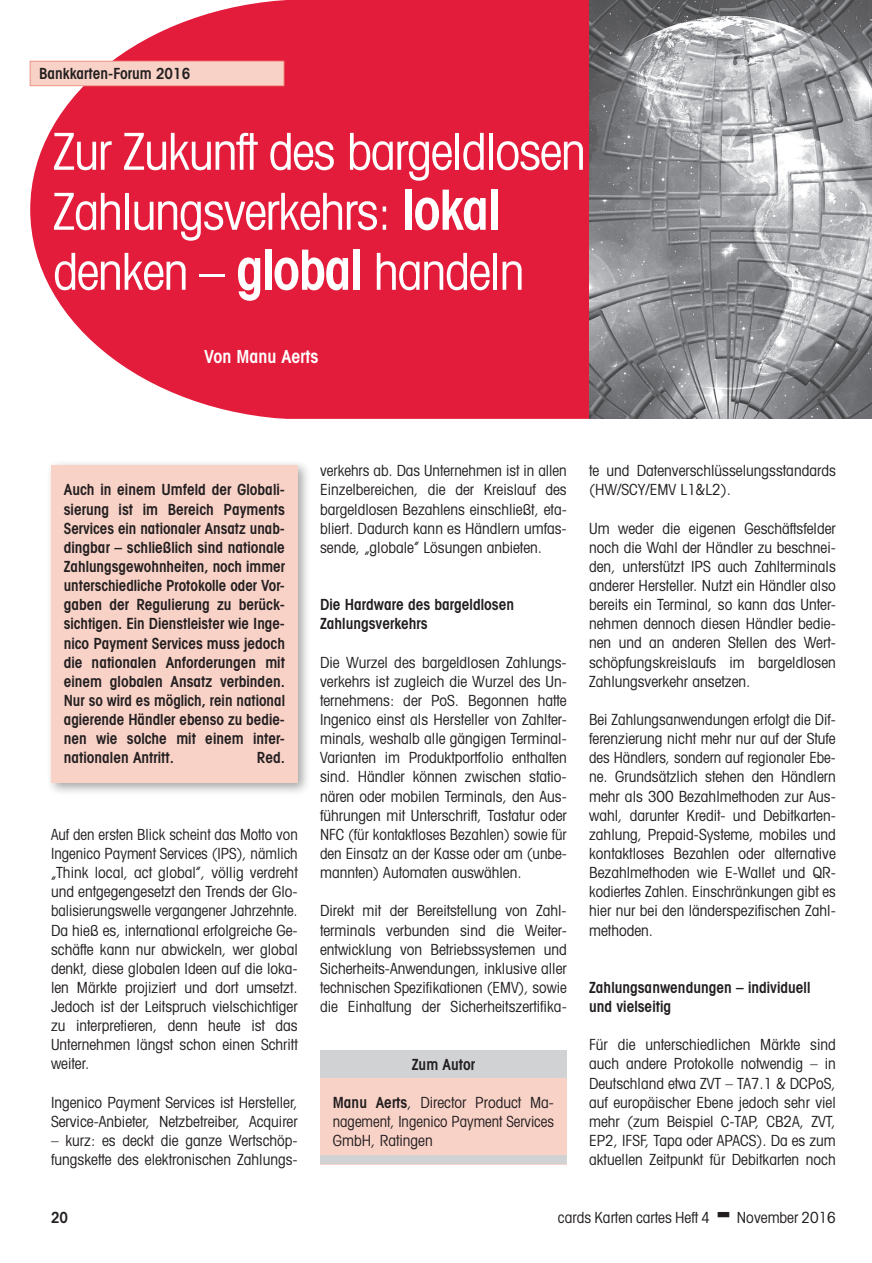
<style>
.page{position:relative;width:872px;height:1263px;background:#fff}
.page>*{position:absolute;margin:0;border:0;box-sizing:border-box;transform-origin:0 0}
.t1{font:condensed 51px/60px "Avant Garde";letter-spacing:-.025em;color:#fff}
.t2{font:600 condensed 18px "Avant Garde";color:#fff}
.t3{font:condensed 15.3px/19.2px "Avant Garde";color:#231f20;text-align:justify}
.t4{font:600 condensed 15.3px/19.2px "Avant Garde";color:#231f20}
.s1{font-weight:600;font-size:55.5px}
.s2{font-weight:600}
</style>
<div class="page">
<svg style="left:30px;top:0;width:559px;height:419px;background:#e6324e"></svg>
<div style="left:30px;top:61px;width:254px;height:25px;background:#f9d2c7"></div>
<div style="left:30px;top:61px;width:254px;height:25px;border:1px solid #f09588"></div>
<div style="left:46px;top:460px;width:265px;height:336px;background:#231f20;opacity:.4"></div>
<div style="left:51px;top:465px;width:247px;height:317px;background:#f9d2c7"></div>
<div style="left:320px;top:1074px;width:247px;height:91px;background:#f9d2c7"></div>
<div style="left:320px;top:1050px;width:247px;height:28px;background:#d1d2d4"></div>
<div style="left:320px;top:1155px;width:247px;height:9px;background:#d1d2d4"></div>
<img style="left:589px;top:0;width:283px;height:419px">
<p class="t4" style="left:39px;top:64px;width:153px">Bankkarten-Forum 2016</p>
<h1 class="t1" style="left:53px;top:120px;width:534px">Zur Zukunft des bargeldlosen<br>Zahlungsverkehrs: <span class="s1">lokal </span>denken – <span class="s1">global</span> handeln</h1>
<p class="t2" style="left:204px;top:345px;width:116px">Von Manu Aerts</p>
<p class="t4" style="left:64px;top:480px;width:223px;text-align:justify">Auch in einem Umfeld der Globali&shy;sierung ist im Bereich Payments Services ein nationaler Ansatz unab&shy;dingbar – schließlich sind nationale Zahlungsgewohnheiten, noch immer unterschiedliche Protokolle oder Vor&shy;gaben der Regulierung zu berück&shy;sichtigen. Ein Dienstleister wie Inge&shy;nico Payment Services muss jedoch die nationalen Anforderungen mit einem globalen Ansatz verbinden.<br>Nur so wird es möglich, rein national agierende Händler ebenso zu bedie&shy;nen wie solche mit einem inter&shy;nationalen Antritt.</p>
<p class="t4" style="left:257px;top:748px;width:30px">Red.</p>
<p class="t3" style="left:51px;top:824px;width:248px">Auf den ersten Blick scheint das Motto von Ingenico Payment Services (IPS), nämlich „Think local, act global”, völlig verdreht und entgegengesetzt den Trends der Glo&shy;balisierungswelle vergangener Jahrzehnte.<br>Da hieß es, international erfolgreiche Ge&shy;schäfte kann nur abwickeln, wer global denkt, diese globalen Ideen auf die loka&shy;len Märkte projiziert und dort umsetzt.<br>Jedoch ist der Leitspruch vielschichtiger zu interpretieren, denn heute ist das Unternehmen längst schon einen Schritt weiter.</p>
<p class="t3" style="left:51px;top:1092px;width:248px">Ingenico Payment Services ist Hersteller,<br>Service-Anbieter, Netzbetreiber, Acquirer</p>
<p class="t3" style="left:51px;top:1130px;width:248px">– kurz: es deckt die ganze Wertschöp&shy;fungskette des elektronischen Zahlungs-</p>
<p class="t3" style="left:320px;top:461px;width:248px">verkehrs ab. Das Unternehmen ist in allen Einzelbereichen, die der Kreislauf des bargeldlosen Bezahlens einschließt, eta&shy;bliert. Dadurch kann es Händlern umfas&shy;sende, „globale” Lösungen anbieten.</p>
<p class="t4" style="left:320px;top:595px;width:195px">Die Hardware des bargeldlosen<br>Zahlungsverkehrs</p>
<p class="t3" style="left:320px;top:652px;width:248px">Die Wurzel des bargeldlosen Zahlungs&shy;verkehrs ist zugleich die Wurzel des Un&shy;ternehmens: der PoS. Begonnen hatte Ingenico einst als Hersteller von Zahlter&shy;minals, weshalb alle gängigen Terminal-Varianten im Produktportfolio enthalten sind. Händler können zwischen statio&shy;nären oder mobilen Terminals, den Aus&shy;führungen mit Unterschrift, Tastatur oder NFC (für kontaktloses Bezahlen) sowie für den Einsatz an der Kasse oder am (unbe&shy;mannten) Automaten auswählen.</p>
<p class="t3" style="left:320px;top:901px;width:248px">Direkt mit der Bereitstellung von Zahl&shy;terminals verbunden sind die Weiter&shy;entwicklung von Betriebssystemen und Sicherheits-Anwendungen, inklusive aller technischen Spezifikationen (EMV), sowie die Einhaltung der Sicherheitszertifika-</p>
<p class="t4" style="left:412px;top:1054px;width:65px">Zum Autor</p>
<p class="t3" style="left:333px;top:1092px;width:223px"><span class="s2">Manu Aerts</span>, Director Product Ma&shy;nagement, Ingenico Payment Services GmbH, Ratingen</p>
<p class="t3" style="left:589px;top:461px;width:248px">te und Datenverschlüsselungsstandards (HW/SCY/EMV L1&amp;L2).</p>
<p class="t3" style="left:589px;top:518px;width:248px">Um weder die eigenen Geschäftsfelder noch die Wahl der Händler zu beschnei&shy;den, unterstützt IPS auch Zahlterminals anderer Hersteller. Nutzt ein Händler also bereits ein Terminal, so kann das Unter&shy;nehmen dennoch diesen Händler bedie&shy;nen und an anderen Stellen des Wert&shy;schöpfungskreislaufs im bargeldlosen Zahlungsverkehr ansetzen.</p>
<p class="t3" style="left:589px;top:710px;width:248px">Bei Zahlungsanwendungen erfolgt die Dif&shy;ferenzierung nicht mehr nur auf der Stufe des Händlers, sondern auf regionaler Ebe&shy;ne. Grundsätzlich stehen den Händlern mehr als 300 Bezahlmethoden zur Aus&shy;wahl, darunter Kredit- und Debitkarten&shy;zahlung, Prepaid-Systeme, mobiles und kontaktloses Bezahlen oder alternative Bezahlmethoden wie E-Wallet und QR&shy;kodiertes Zahlen. Einschränkungen gibt es hier nur bei den länderspezifischen Zahl&shy;methoden.</p>
<p class="t4" style="left:589px;top:978px;width:223px">Zahlungsanwendungen – individuell und vielseitig</p>
<p class="t3" style="left:589px;top:1035px;width:248px">Für die unterschiedlichen Märkte sind auch andere Protokolle notwendig – in Deutschland etwa ZVT – TA7.1 &amp; DCPoS, auf europäischer Ebene jedoch sehr viel mehr (zum Beispiel C-TAP, CB2A, ZVT, EP2, IFSF, Tapa oder APACS). Da es zum aktuellen Zeitpunkt für Debitkarten noch</p>
<p class="t4" style="left:51px;top:1207px;width:19px">20</p>
<p class="t3" style="left:558px;top:1207px;width:153px">cards Karten cartes Heft 4</p>
<p class="t3" style="left:737px;top:1207px;width:100px">November 2016</p>
</div>
